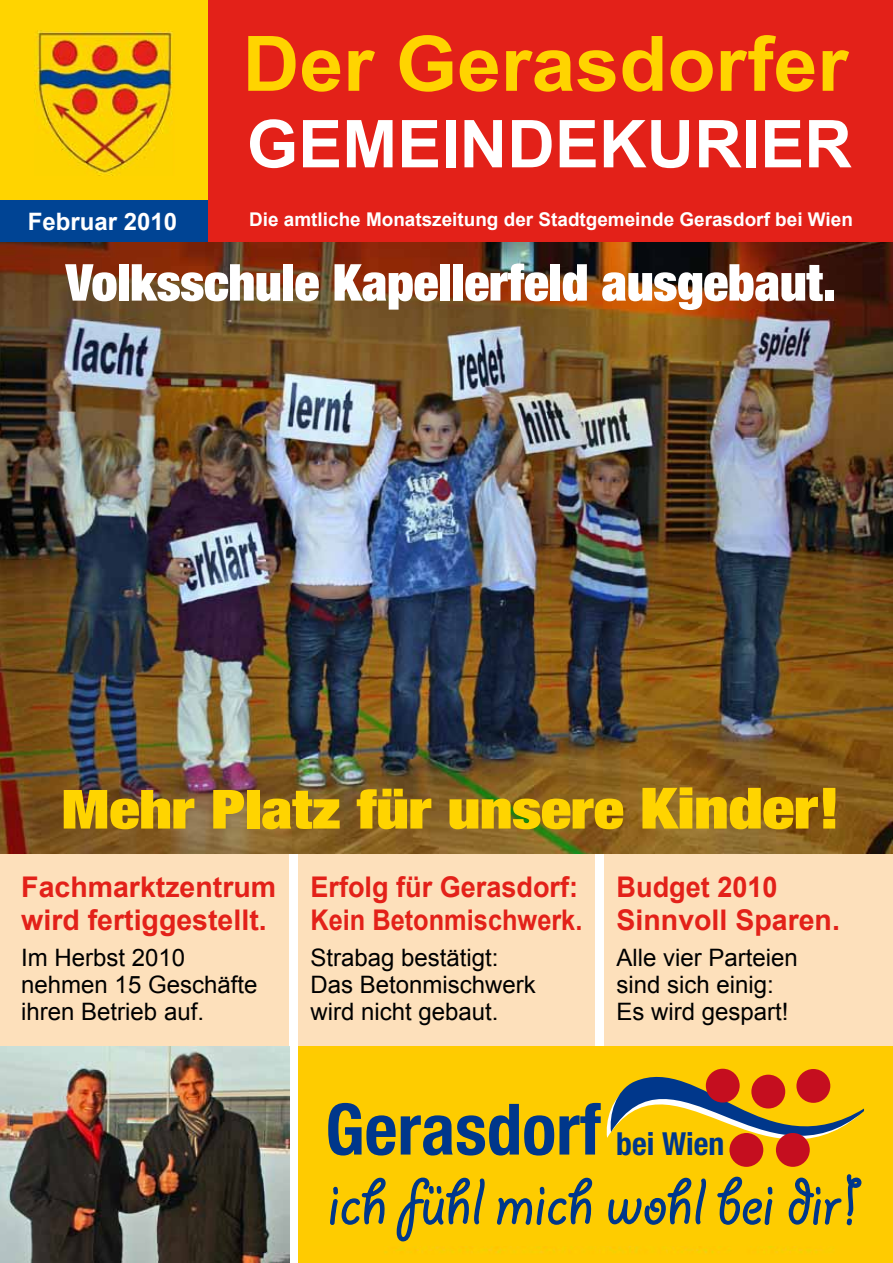
<style>
.page{position:relative;width:893px;height:1263px;background:#fff}
.page>*{position:absolute;margin:0;border:0;box-sizing:border-box;transform-origin:0 0}
.t1{font:700 76.5px "Arial";color:#ffd400}
.t2{font:700 condensed 70.95px "Helvetica Neue";color:#00378b}
.t3{font:700 66px "Arial";color:#fff}
.t4{font:900 expanded 54px "Helvetica Neue";color:#ffd400;scale:1.15 1}
.t5{font:900 expanded 51px "Helvetica Neue";color:#fff}
.t6{font:700 condensed 31.8px "Helvetica Neue";color:#00378b}
.t7{font:700 28.5px/33px "Arial";color:#e32119;scale:.95 1}
.t8{font:700 28.5px/33px "Arial";color:#e32119}
.t9{font:24px/27px "Arial";color:#000}
.t10{font:700 24px "Arial";color:#fff}
.t11{font:700 18.9px "Arial";color:#fff}
.s1{font-size:57px}
</style>
<div class="page">
<div style="left:0;top:0;width:208px;height:200px;background:#ffd400"></div>
<div style="left:0;top:200px;width:208px;height:42px;background:#004494"></div>
<div style="left:208px;top:0;width:685px;height:242px;background:#e32119"></div>
<img style="left:34px;top:31px;width:139px;height:145px">
<img style="left:0;top:242px;width:893px;height:613px">
<div style="left:298px;top:1047px;width:595px;height:216px;background:#ffcb01"></div>
<div style="left:316px;top:1047px;width:548px;height:216px;background:#ffcb01"></div>
<div style="left:0;top:855px;width:289px;height:191px;background:#fde0bb"></div>
<div style="left:604px;top:855px;width:289px;height:191px;background:#fde0bb"></div>
<div style="left:298px;top:855px;width:297px;height:191px;background:#fde0bb"></div>
<div style="left:310px;top:1054px;width:570px;height:192px;background:#fecc00"></div>
<svg style="left:396px;top:1177px;width:89px;height:65px"></svg>
<svg style="left:330px;top:1177px;width:56px;height:48px"></svg>
<svg style="left:497px;top:1177px;width:96px;height:48px"></svg>
<svg style="left:606px;top:1068px;width:258px;height:158px"></svg>
<img style="left:0;top:1046px;width:289px;height:217px">
<h1 class="t1" style="left:243px;top:14px;width:608px">Der Gerasdorfer</h1>
<h3 class="t3" style="left:247px;top:101px;width:607px">Gemeindekurier</h3>
<p class="t10" style="left:28px;top:206px;width:151px">Februar 2010</p>
<p class="t11" style="left:249px;top:207px;width:605px">Die amtliche Monatszeitung der Stadtgemeinde Gerasdorf bei Wien</p>
<h3 class="t5" style="left:66px;top:250px;width:772px">Volksschule Kapellerfeld ausgebaut.</h3>
<h3 class="t4" style="left:61px;top:775px;width:679px">Mehr Platz für unsere <span class="s1">Kinder!</span></h3>
<p class="t8" style="left:21px;top:871px;width:256px">Fachmarktzentrum wird fertiggestellt.</p>
<p class="t9" style="left:21px;top:944px;width:238px">Im Herbst 2010 nehmen 15 Geschäfte ihren Betrieb auf.</p>
<p class="t7" style="left:310px;top:871px;width:288px">Erfolg für Gerasdorf:<br>Kein Betonmischwerk.</p>
<p class="t9" style="left:310px;top:944px;width:227px">Strabag bestätigt:<br>Das Betonmischwerk wird nicht gebaut.</p>
<p class="t7" style="left:617px;top:871px;width:237px">Budget 2010<br>Sinnvoll Sparen.</p>
<p class="t9" style="left:617px;top:944px;width:183px">Alle vier Parteien sind sich einig:<br>Es wird gespart!</p>
<h2 class="t2" style="left:325px;top:1086px;width:277px">Gerasdorf</h2>
<h3 class="t6" style="left:616px;top:1124px;width:110px">bei Wien</h3>
</div>
